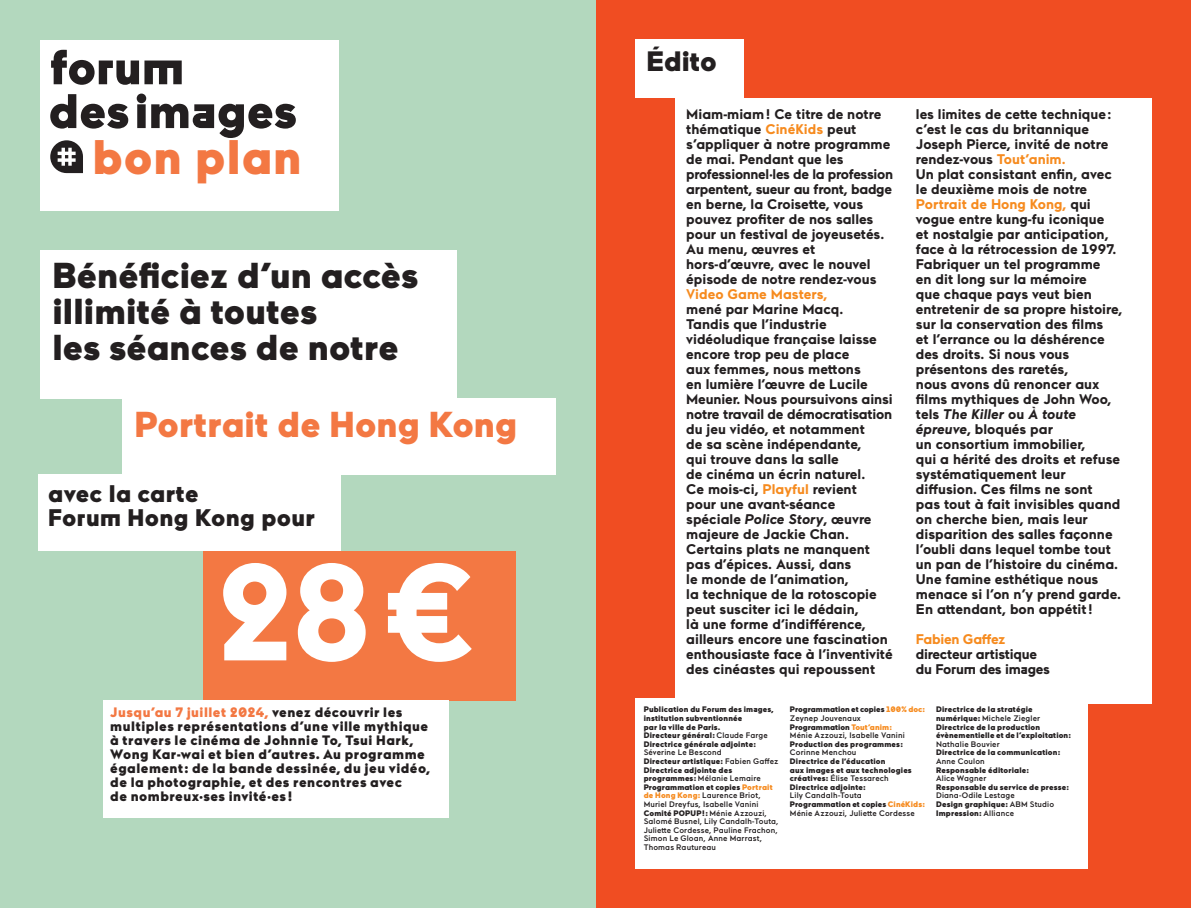
<style>
.page{position:relative;width:1191px;height:908px;background:#fff}
.page>*{position:absolute;margin:0;border:0;box-sizing:border-box;transform-origin:0 0}
.t1{font:700 136.8px "Maax";color:#fff}
.t2{font:900 48.4px "Maax";letter-spacing:.02em;color:#f37843}
.t3{font:900 36px/36px "Maax";color:#231f20}
.t4{font:900 36px "Maax";color:#f37843}
.t5{font:900 28px "Maax";color:#231f20}
.t6{font:900 24px/24px "Maax";letter-spacing:.015em;color:#231f20}
.t7{font:700 14px/15px "Maax";color:#231f20}
.t8{font:700 14px/15px "Maax";letter-spacing:-.02em;color:#231f20}
.t9{font:700 14px "Maax";letter-spacing:-.005em;color:#f68b1f}
.t10{font:900 13.6px/14px "Maax";letter-spacing:.035em;color:#231f20}
.t11{font:500 8px/8.6px "Maax";letter-spacing:.02em;color:#231f20}
.t12{font:900 8px/8.6px "Maax";letter-spacing:.02em;color:#231f20}
.s1{color:#f68b1f}
.s2{font-style:italic}
.s3{color:#f37843}
.s4{font-weight:500}
.s5{font-weight:900}
.s6{font-weight:900;color:#f68b1f}
</style>
<div class="page">
<div style="left:595px;top:0;width:596px;height:907px;background:#f04d22"></div>
<div style="left:635px;top:40px;width:109px;height:58px;background:#fff"></div>
<div style="left:675px;top:98px;width:476px;height:605px;background:#fff"></div>
<div style="left:0;top:0;width:595px;height:907px;background:#b3d8be"></div>
<div style="left:40px;top:40px;width:299px;height:170px;background:#fff"></div>
<svg style="left:50px;top:94px;width:78px;height:34px"></svg>
<svg style="left:51px;top:50px;width:131px;height:35px"></svg>
<svg style="left:50px;top:140px;width:33px;height:33px"></svg>
<svg style="left:137px;top:93px;width:159px;height:45px"></svg>
<div style="left:38px;top:474px;width:302px;height:77px;background:#fff"></div>
<div style="left:40px;top:250px;width:416px;height:148px;background:#fff"></div>
<div style="left:122px;top:398px;width:433px;height:76px;background:#fff"></div>
<div style="left:203px;top:551px;width:313px;height:149px;background:#f37843"></div>
<div style="left:103px;top:700px;width:345px;height:118px;background:#fff"></div>
<div style="left:635px;top:698px;width:453px;height:169px;background:#fff"></div>
<h2 class="t2" style="left:92px;top:125px;width:211px">bon plan</h2>
<h3 class="t3" style="left:52px;top:256px;width:367px">Bénéficiez d’un accès illimité à toutes<br>les séances de notre</h3>
<h3 class="t4" style="left:135px;top:400px;width:384px">Portrait de Hong Kong</h3>
<h3 class="t6" style="left:48px;top:480px;width:268px">avec la carte<br>Forum Hong Kong pour</h3>
<h1 class="t1" style="left:216px;top:522px;width:261px">28€</h1>
<h3 class="t5" style="left:646px;top:42px;width:72px">Édito</h3>
<p class="t7" style="left:686px;top:106px;width:208px">Miam-miam ! Ce titre de notre thématique <span class="s1">CinéKids</span> peut s’appliquer à notre programme de mai. Pendant que les professionnel·les de la profession arpentent, sueur au front, badge en berne, la Croisette, vous pouvez profiter de nos salles pour un festival de joyeusetés.<br>Au menu, œuvres et hors-d’œuvre, avec le nouvel épisode de notre rendez-vous</p>
<p class="t9" style="left:686px;top:285px;width:143px">Video Game Masters,</p>
<p class="t7" style="left:686px;top:301px;width:208px">mené par Marine Macq.<br>Tandis que l’industrie vidéoludique française laisse encore trop peu de place<br>aux femmes, nous mettons<br>en lumière l’œuvre de Lucile<br>Meunier. Nous poursuivons ainsi notre travail de démocratisation du jeu vidéo, et notamment<br>de sa scène indépendante,<br>qui trouve dans la salle<br>de cinéma un écrin naturel.<br>Ce mois-ci, <span class="s1">Playful</span> revient<br>pour une avant-séance spéciale <span class="s2">Police Story</span>, œuvre majeure de Jackie Chan.<br>Certains plats ne manquent pas d’épices. Aussi, dans<br>le monde de l’animation,<br>la technique de la rotoscopie peut susciter ici le dédain,<br>là une forme d’indifférence, ailleurs encore une fascination enthousiaste face à l’inventivité des cinéastes qui repoussent</p>
<p class="t7" style="left:916px;top:106px;width:208px">les limites de cette technique : c’est le cas du britannique<br>Joseph Pierce, invité de notre rendez-vous <span class="s1">Tout’anim.<br></span>Un plat consistant enfin, avec le deuxième mois de notre<br><span class="s1">Portrait de Hong Kong,</span> qui vogue entre kung-fu iconique<br>et nostalgie par anticipation, face à la rétrocession de 1997.<br>Fabriquer un tel programme<br>en dit long sur la mémoire<br>que chaque pays veut bien entretenir de sa propre histoire, sur la conservation des films<br>et l’errance ou la déshérence des droits. Si nous vous présentons des raretés,<br>nous avons dû renoncer aux films mythiques de John Woo, tels <span class="s2">The Killer</span> ou <span class="s2">À toute épreuve</span>, bloqués par<br>un consortium immobilier,<br>qui a hérité des droits et refuse systématiquement leur diffusion. Ces films ne sont<br>pas tout à fait invisibles quand on cherche bien, mais leur disparition des salles façonne l’oubli dans lequel tombe tout un pan de l’histoire du cinéma.<br>Une famine esthétique nous menace si l’on n’y prend garde.<br>En attendant, bon appétit !</p>
<p class="t9" style="left:916px;top:629px;width:91px">Fabien Gaffez</p>
<p class="t8" style="left:916px;top:646px;width:136px">directeur artistique du Forum des images</p>
<p class="t10" style="left:110px;top:704px;width:321px"><span class="s3">Jusqu’au 7 juillet 2024,</span> venez découvrir les multiples représentations d’une ville mythique à travers le cinéma de Johnnie To, Tsui Hark, Wong Kar-wai et bien d’autres. Au programme également : de la bande dessinée, du jeu vidéo, de la photographie, et des rencontres avec<br>de nombreux·ses invité·es !</p>
<p class="t12" style="left:643px;top:704px;width:131px">Publication du Forum des images, institution subventionnée<br>par la ville de Paris.<br>Directeur général : <span class="s4">Claude Farge<br></span>Directrice générale adjointe :</p>
<p class="t11" style="left:643px;top:747px;width:136px">Séverine Le Bescond<br><span class="s5">Directeur artistique :</span> Fabien Gaffez<br><span class="s5">Directrice adjointe des programmes :</span> Mélanie Lemaire<br><span class="s5">Programmation et copies</span> <span class="s6">Portrait de Hong Kong :</span> Laurence Briot,<br>Muriel Dreyfus, Isabelle Vanini<br><span class="s5">Comité POPUP ! :</span> Ménie Azzouzi,<br>Salomé Busnel, Lily Candalh-Touta,<br>Juliette Cordesse, Pauline Frachon,<br>Simon Le Gloan, Anne Marrast,<br>Thomas Rautureau</p>
<p class="t11" style="left:790px;top:704px;width:136px"><span class="s5">Programmation et copies</span> <span class="s6">100 % doc :<br></span>Zeynep Jouvenaux<br><span class="s5">Programmation</span> <span class="s6">Tout’anim :<br></span>Ménie Azzouzi, Isabelle Vanini</p>
<p class="t12" style="left:790px;top:739px;width:114px">Production des programmes :</p>
<p class="t11" style="left:790px;top:747px;width:68px">Corinne Menchou</p>
<p class="t12" style="left:790px;top:756px;width:123px">Directrice de l’éducation<br>aux images et aux technologies créatives : <span class="s4">Élise Tessarech<br></span>Directrice adjointe :</p>
<p class="t11" style="left:790px;top:790px;width:136px">Lily Candalh-Touta<br><span class="s5">Programmation et copies</span> <span class="s6">CinéKids :<br></span>Ménie Azzouzi, Juliette Cordesse</p>
<p class="t12" style="left:936px;top:704px;width:136px">Directrice de la stratégie numérique : <span class="s4">Michele Ziegler<br></span>Directrice de la production évènementielle et de l’exploitation :</p>
<p class="t11" style="left:936px;top:739px;width:65px">Nathalie Bouvier</p>
<p class="t12" style="left:936px;top:747px;width:126px">Directrice de la communication :</p>
<p class="t11" style="left:936px;top:756px;width:50px">Anne Coulon</p>
<p class="t12" style="left:936px;top:764px;width:94px">Responsable éditoriale :</p>
<p class="t11" style="left:936px;top:773px;width:52px">Alice Wagner</p>
<p class="t12" style="left:936px;top:782px;width:134px">Responsable du service de presse :</p>
<p class="t11" style="left:936px;top:790px;width:120px">Diana-Odile Lestage<br><span class="s5">Design graphique :</span> ABM Studio<br><span class="s5">Impression :</span> Alliance</p>
</div>
